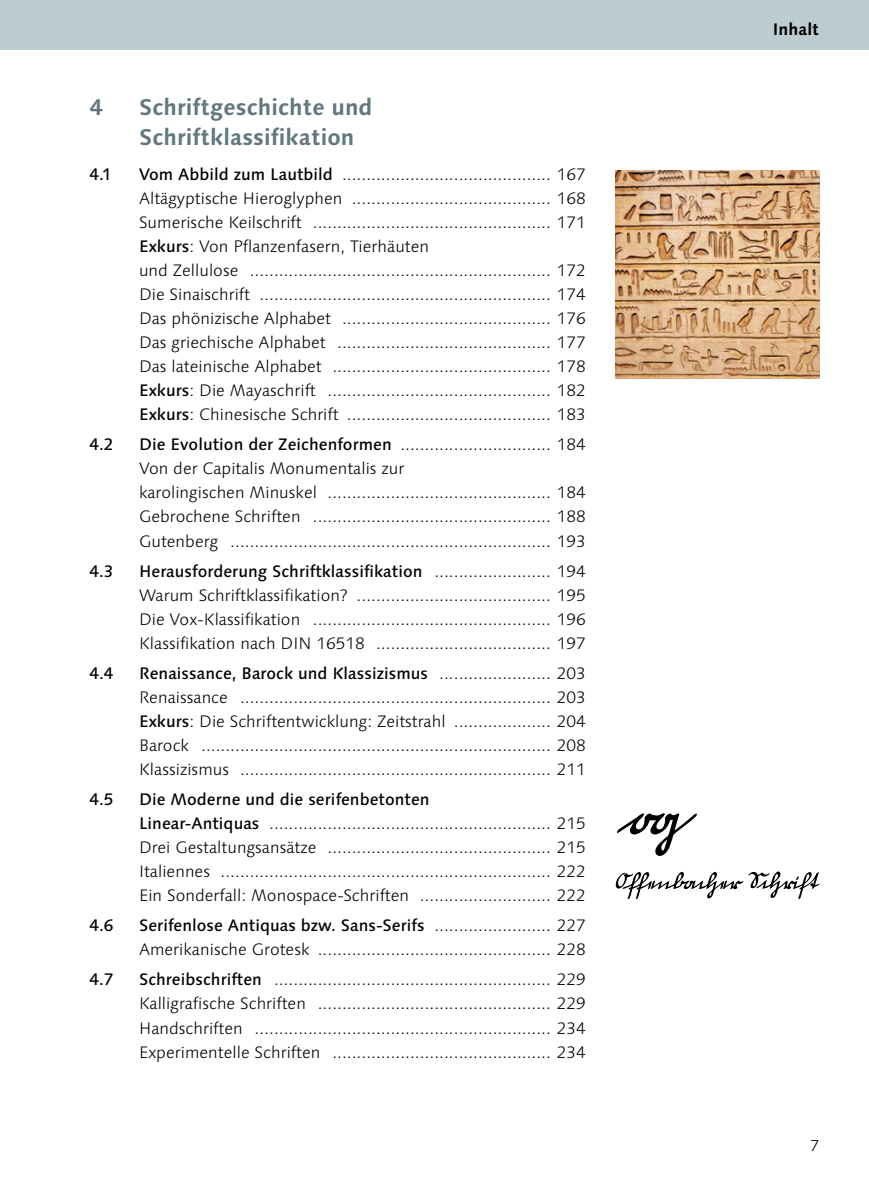
<style>
.page{position:relative;width:869px;height:1191px;background:#fff}
.page>*{position:absolute;margin:0;border:0;box-sizing:border-box;transform-origin:0 0}
.t1{font:700 22.75px/29.8px "Syntax Next LT Pro";color:#61787f}
.t2{font:300 16.62px/24px "Syntax Next LT Pro";color:#040000}
.t3{font:500 16.62px "Syntax Next LT Pro";color:#040000}
.t4{font:700 16.62px "Syntax Next LT Pro";color:#040000}
.t5{font:300 15.75px "Syntax Next LT Pro";color:#040000}
.s1{font-weight:500}
</style>
<div class="page">
<div style="left:0;top:0;width:868px;height:50px;background:#bdccd1"></div>
<img style="left:615px;top:170px;width:204px;height:208px">
<svg style="left:617px;top:813px;width:80px;height:43px"></svg>
<svg style="left:615px;top:871px;width:204px;height:29px"></svg>
<h1 class="t1" style="left:89px;top:94px;width:15px">4</h1>
<h1 class="t1" style="left:139px;top:94px;width:235px">Schriftgeschichte und<br>Schriftklassifikation</h1>
<p class="t3" style="left:89px;top:167px;width:24px">4.1</p>
<p class="t2" style="left:139px;top:164px;width:448px"><span class="s1">Vom Abbild zum Lautbild</span> ........................................... 167<br>Altägyptische Hieroglyphen ......................................... 168<br>Sumerische Keilschrift ................................................. 171<br><span class="s1">Exkurs</span>: Von Pflanzenfasern, Tierhäuten<br>und Zellulose .............................................................. 172<br>Die Sinaischrift ............................................................ 174<br>Das phönizische Alphabet ........................................... 176<br>Das griechische Alphabet ............................................ 177<br>Das lateinische Alphabet ............................................. 178<br><span class="s1">Exkurs</span>: Die Mayaschrift .............................................. 182<br><span class="s1">Exkurs</span>: Chinesische Schrift .......................................... 183</p>
<p class="t3" style="left:89px;top:437px;width:26px">4.2</p>
<p class="t2" style="left:139px;top:434px;width:448px"><span class="s1">Die Evolution der Zeichenformen</span> ............................... 184<br>Von der Capitalis Monumentalis zur<br>karolingischen Minuskel .............................................. 184<br>Gebrochene Schriften ................................................. 188<br>Gutenberg .................................................................. 193</p>
<p class="t3" style="left:89px;top:563px;width:26px">4.3</p>
<p class="t2" style="left:139px;top:560px;width:448px;text-align:justify"><span class="s1">Herausforderung Schriftklassifikation</span> ........................ 194<br>Warum Schriftklassifikation? ........................................ 195<br>Die Vox-Klassifikation ................................................. 196<br>Klassifikation nach DIN 16518 .................................... 197</p>
<p class="t3" style="left:89px;top:666px;width:26px">4.4</p>
<p class="t2" style="left:139px;top:663px;width:448px;text-align:justify"><span class="s1">Renaissance, Barock und Klassizismus</span> ....................... 203<br>Renaissance ................................................................ 203<br><span class="s1">Exkurs</span>: Die Schriftentwicklung: Zeitstrahl .................... 204<br>Barock ........................................................................ 208<br>Klassizismus ................................................................ 211</p>
<p class="t3" style="left:89px;top:792px;width:26px">4.5</p>
<p class="t2" style="left:139px;top:789px;width:448px"><span class="s1">Die Moderne und die serifenbetonten<br>Linear-Antiquas</span> .......................................................... 215<br>Drei Gestaltungsansätze .............................................. 215<br>Italiennes .................................................................... 222<br>Ein Sonderfall: Monospace-Schriften ........................... 222</p>
<p class="t3" style="left:89px;top:918px;width:26px">4.6</p>
<p class="t2" style="left:139px;top:915px;width:448px"><span class="s1">Serifenlose Antiquas bzw. Sans-Serifs</span> ........................ 227<br>Amerikanische Grotesk ................................................ 228</p>
<p class="t3" style="left:89px;top:972px;width:26px">4.7</p>
<p class="t2" style="left:139px;top:969px;width:448px;text-align:justify"><span class="s1">Schreibschriften</span> ......................................................... 229<br>Kalligrafische Schriften ................................................ 229<br>Handschriften ............................................................. 234<br>Experimentelle Schriften ............................................. 234</p>
<p class="t4" style="left:772px;top:22px;width:48px">Inhalt</p>
<p class="t5" style="left:809px;top:1140px;width:11px">7</p>
</div>
